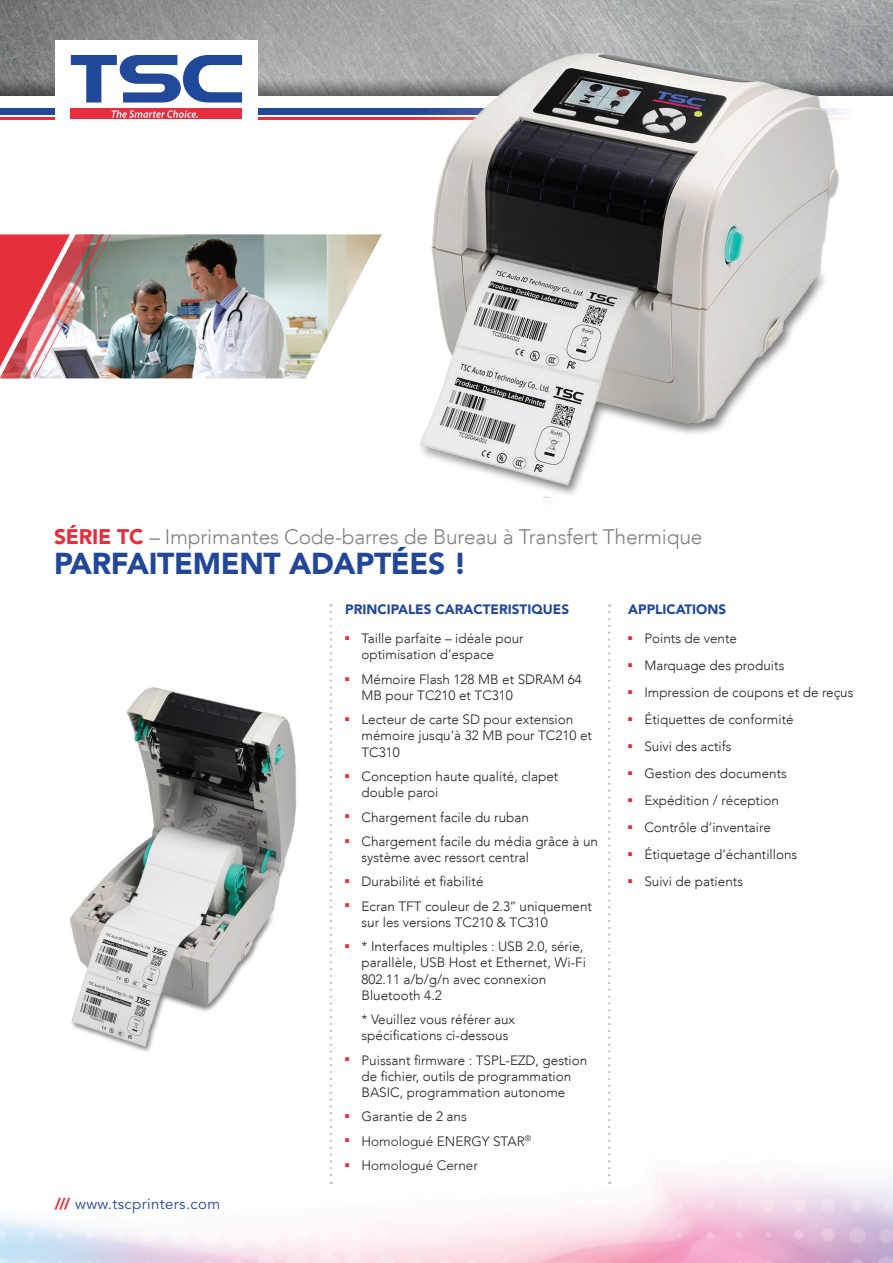
<style>
.page{position:relative;width:893px;height:1263px;background:#fff}
.page>*{position:absolute;margin:0;border:0;box-sizing:border-box;transform-origin:0 0}
.t1{font:900 30px "Avenir LT Std";letter-spacing:-.01em;color:#224798}
.t2{font:300 21px "Avenir LT";letter-spacing:-.01em;color:#808285}
.t3{font:15px "Avenir LT Pro";letter-spacing:.025em;color:#224798}
.t4{font:300 13.5px/16.2px "Avenir LT";color:#231f20}
.t5{font:900 13.5px "Avenir LT Std";color:#224798}
.t6{font:300 13.5px "Avenir";color:#231f20}
.s1{font-family:"Avenir LT Std";font-weight:900;color:#e4303d}
</style>
<div class="page">
<img style="left:0;top:0;width:893px;height:95px">
<div style="left:0;top:108px;width:851px;height:7px;background:#224798"></div>
<hr style="left:0;top:117px;width:851px;height:2px;background:#e4303d">
<div style="left:55px;top:40px;width:203px;height:87px;background:#fff"></div>
<svg style="left:71px;top:55px;width:171px;height:48px"></svg>
<div style="left:71px;top:109px;width:171px;height:10px;background:#e42f3e"></div>
<svg style="left:112px;top:110px;width:86px;height:8px"></svg>
<img style="left:111px;top:234px;width:264px;height:144px">
<img style="left:0;top:234px;width:111px;height:144px">
<svg style="left:608px;top:612px;width:2px;height:572px"></svg>
<svg style="left:330px;top:612px;width:2px;height:572px"></svg>
<img style="left:69px;top:687px;width:228px;height:365px">
<img style="left:375px;top:15px;width:506px;height:483px">
<h2 class="t2" style="left:54px;top:524px;width:650px"><span class="s1">SÉRIE TC</span> – Imprimantes Code-barres de Bureau à Transfert Thermique</h2>
<h1 class="t1" style="left:54px;top:545px;width:414px">PARFAITEMENT ADAPTÉES !</h1>
<p class="t5" style="left:345px;top:601px;width:225px">PRINCIPALES CARACTERISTIQUES</p>
<p class="t4" style="left:361px;top:630px;width:164px;text-indent:-16px"><sup>■</sup> Taille parfaite – idéale pour optimisation d’espace</p>
<p class="t4" style="left:361px;top:671px;width:222px;text-indent:-16px"><sup>■</sup> Mémoire Flash 128 MB et SDRAM 64<br>MB pour TC210 et TC310</p>
<p class="t4" style="left:361px;top:711px;width:232px;text-indent:-16px"><sup>■</sup> Lecteur de carte SD pour extension mémoire jusqu’à 32 MB pour TC210 et<br>TC310</p>
<p class="t4" style="left:361px;top:768px;width:198px;text-indent:-16px"><sup>■</sup> Conception haute qualité, clapet double paroi</p>
<p class="t4" style="left:345px;top:809px;width:185px"><sup>■</sup> Chargement facile du ruban</p>
<p class="t4" style="left:361px;top:833px;width:238px;text-indent:-16px"><sup>■</sup> Chargement facile du média grâce à un système avec ressort central</p>
<p class="t4" style="left:345px;top:873px;width:140px"><sup>■</sup> Durabilité et fiabilité</p>
<p class="t4" style="left:361px;top:898px;width:232px;text-indent:-16px"><sup>■</sup> Ecran TFT couleur de 2.3’’ uniquement sur les versions TC210 &amp; TC310</p>
<p class="t4" style="left:361px;top:938px;width:226px;text-indent:-16px"><sup>■</sup> * Interfaces multiples : USB 2.0, série, parallèle, USB Host et Ethernet, Wi-Fi<br>802.11 a/b/g/n avec connexion<br>Bluetooth 4.2</p>
<p class="t4" style="left:361px;top:1011px;width:155px">* Veuillez vous référer aux spécifications ci-dessous</p>
<p class="t4" style="left:345px;top:1052px;width:244px;text-align:center"><sup>■</sup> Puissant firmware : TSPL-EZD, gestion de fichier, outils de programmation<br>BASIC, programmation autonome</p>
<p class="t4" style="left:345px;top:1108px;width:123px"><sup>■</sup> Garantie de 2 ans</p>
<p class="t6" style="left:345px;top:1133px;width:187px"><sup>■</sup> Homologué ENERGY STAR<sup>®</sup></p>
<p class="t6" style="left:345px;top:1157px;width:134px"><sup>■</sup> Homologué Cerner</p>
<p class="t5" style="left:628px;top:601px;width:99px">APPLICATIONS</p>
<p class="t4" style="left:628px;top:630px;width:110px"><sup>■</sup> Points de vente</p>
<p class="t4" style="left:628px;top:657px;width:158px"><sup>■</sup> Marquage des produits</p>
<p class="t4" style="left:628px;top:684px;width:227px"><sup>■</sup> Impression de coupons et de reçus</p>
<p class="t4" style="left:628px;top:711px;width:167px"><sup>■</sup> Étiquettes de conformité</p>
<p class="t4" style="left:628px;top:738px;width:105px"><sup>■</sup> Suivi des actifs</p>
<p class="t4" style="left:628px;top:765px;width:160px"><sup>■</sup> Gestion des documents</p>
<p class="t4" style="left:628px;top:792px;width:152px"><sup>■</sup> Expédition / réception</p>
<p class="t4" style="left:628px;top:819px;width:144px"><sup>■</sup> Contrôle d’inventaire</p>
<p class="t4" style="left:628px;top:846px;width:171px"><sup>■</sup> Étiquetage d’échantillons</p>
<p class="t4" style="left:628px;top:873px;width:116px"><sup>■</sup> Suivi de patients</p>
<p class="t3" style="left:55px;top:1194px;width:167px"><span class="s1">///</span> www.tscprinters.com</p>
</div>
